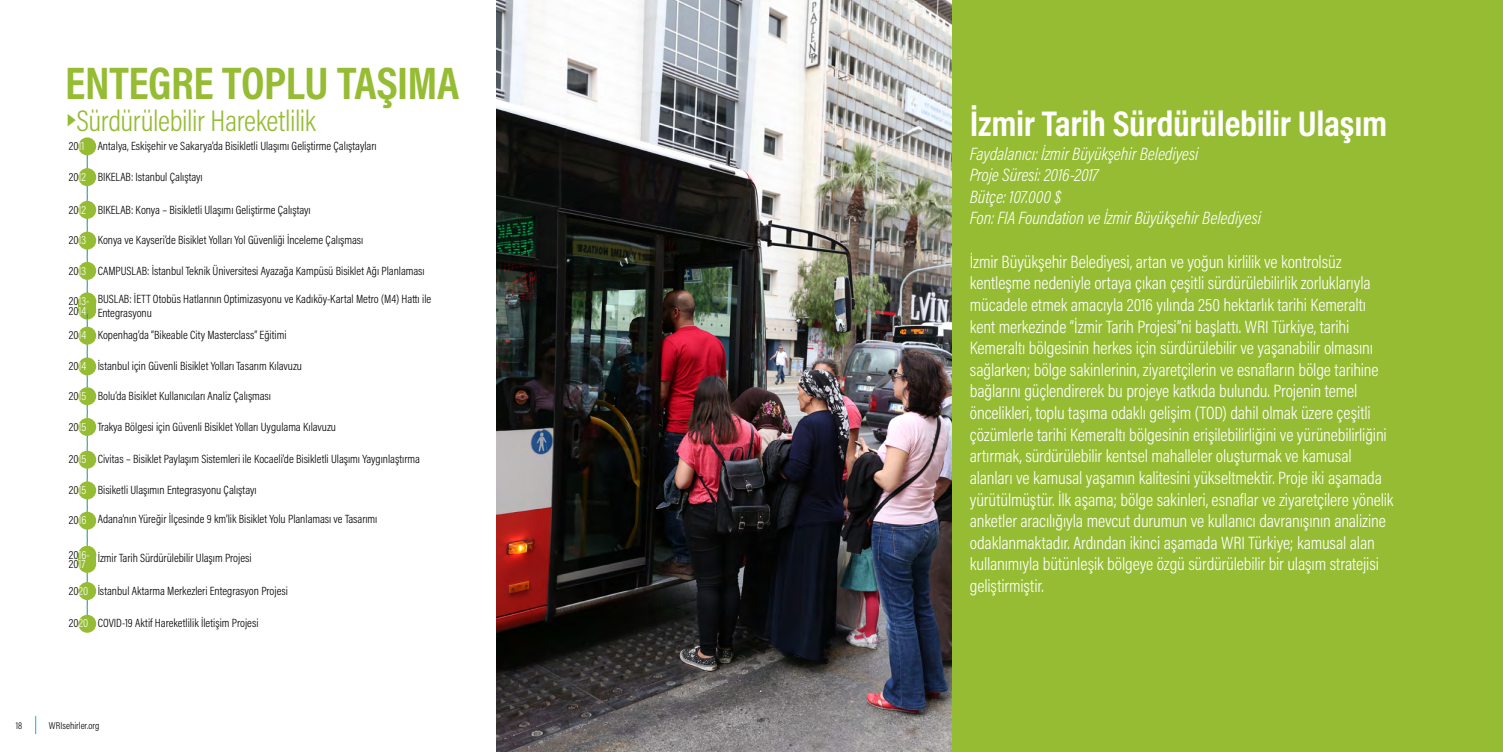
<style>
.page{position:relative;width:1503px;height:752px;background:#fff}
.page>*{position:absolute;margin:0;border:0;box-sizing:border-box;transform-origin:0 0}
.t1{font:700 46px "Acumin Pro Cond";letter-spacing:-.01em;color:#96bc33}
.t2{font:700 36px "Acumin Pro Cond";letter-spacing:-.01em;color:#fff}
.t3{font:300 30px "Acumin Pro Cond";letter-spacing:-.015em;color:#96bc33}
.t4{font:300 18px/21.6px "Acumin Pro Cond";letter-spacing:-.005em;color:#fff}
.t5{font:italic 300 18px/21.6px "Acumin Pro Cond";letter-spacing:-.005em;color:#fff}
.t6{font:300 12px/14.4px "Acumin Pro Cond";color:#000}
.t7{font:300 12px/9.4px "Acumin Pro Cond";color:#fff}
.t8{font:300 10px "Acumin Pro Cond";letter-spacing:.005em;color:#000}
.s1{color:#fff}
.s2{color:#000}
</style>
<div class="page">
<svg style="left:35px;top:716px;width:1px;height:17px"></svg>
<img style="left:496px;top:0;width:456px;height:751px">
<div style="left:952px;top:0;width:550px;height:751px;background:#96bc33"></div>
<svg style="left:68px;top:114px;width:8px;height:12px"></svg>
<div style="left:78px;top:301px;width:18px;height:9px;background:#96bc33"></div>
<div style="left:78px;top:301px;width:18px;height:18px;background:#96bc33;border-radius:50%"></div>
<svg style="left:87px;top:155px;width:1px;height:459px"></svg>
<div style="left:78px;top:137px;width:18px;height:18px;background:#96bc33;border-radius:50%"></div>
<div style="left:78px;top:168px;width:18px;height:18px;background:#96bc33;border-radius:50%"></div>
<div style="left:78px;top:201px;width:18px;height:18px;background:#96bc33;border-radius:50%"></div>
<div style="left:78px;top:231px;width:18px;height:18px;background:#96bc33;border-radius:50%"></div>
<div style="left:78px;top:262px;width:18px;height:18px;background:#96bc33;border-radius:50%"></div>
<div style="left:78px;top:292px;width:18px;height:18px;background:#96bc33;border-radius:50%"></div>
<div style="left:78px;top:326px;width:18px;height:18px;background:#96bc33;border-radius:50%"></div>
<div style="left:78px;top:357px;width:18px;height:18px;background:#96bc33;border-radius:50%"></div>
<div style="left:78px;top:387px;width:18px;height:18px;background:#96bc33;border-radius:50%"></div>
<div style="left:78px;top:418px;width:18px;height:17px;background:#96bc33;border-radius:50%"></div>
<div style="left:78px;top:450px;width:18px;height:18px;background:#96bc33;border-radius:50%"></div>
<div style="left:78px;top:481px;width:18px;height:18px;background:#96bc33;border-radius:50%"></div>
<div style="left:78px;top:511px;width:18px;height:18px;background:#96bc33;border-radius:50%"></div>
<div style="left:78px;top:581px;width:18px;height:18px;background:#96bc33;border-radius:50%"></div>
<div style="left:78px;top:614px;width:18px;height:18px;background:#96bc33;border-radius:50%"></div>
<div style="left:78px;top:554px;width:18px;height:9px;background:#96bc33"></div>
<div style="left:78px;top:545px;width:18px;height:18px;background:#96bc33;border-radius:50%"></div>
<div style="left:78px;top:554px;width:18px;height:18px;background:#96bc33;border-radius:50%"></div>
<h1 class="t1" style="left:65px;top:53px;width:396px">ENTEGRE TOPLU TAŞIMA</h1>
<h3 class="t3" style="left:76px;top:102px;width:241px">Sürdürülebilir Hareketlilik</h3>
<p class="t6" style="left:69px;top:138px;width:309px">20<span class="s1">11</span> Antalya, Eskişehir ve Sakarya’da Bisikletli Ulaşımı Geliştirme Çalıştayları</p>
<p class="t6" style="left:69px;top:169px;width:135px">20<span class="s1">12</span> BIKELAB: Istanbul Çalıştayı</p>
<p class="t6" style="left:69px;top:202px;width:243px">20<span class="s1">12</span> BIKELAB: Konya – Bisikletli Ulaşımı Geliştirme Çalıştayı</p>
<p class="t6" style="left:69px;top:232px;width:296px">20<span class="s1">13</span> Konya ve Kayseri’de Bisiklet Yolları Yol Güvenliği İnceleme Çalışması</p>
<p class="t6" style="left:69px;top:263px;width:357px">20<span class="s1">13</span> CAMPUSLAB: İstanbul Teknik Üniversitesi Ayazağa Kampüsü Bisiklet Ağı Planlaması</p>
<p class="t7" style="left:69px;top:296px;width:22px"><span class="s2">20</span>13-<br><span class="s2">20</span>14</p>
<p class="t6" style="left:98px;top:291px;width:335px">BUSLAB: İETT Otobüs Hatlarının Optimizasyonu ve Kadıköy-Kartal Metro (M4) Hattı ile<br>Entegrasyonu</p>
<p class="t6" style="left:69px;top:327px;width:219px">20<span class="s1">14</span> Kopenhag’da “Bikeable City Masterclass” Eğitimi</p>
<p class="t6" style="left:69px;top:358px;width:235px">20<span class="s1">14</span> İstanbul için Güvenli Bisiklet Yolları Tasarım Kılavuzu</p>
<p class="t6" style="left:69px;top:388px;width:204px">20<span class="s1">15</span> Bolu’da Bisiklet Kullanıcıları Analiz Çalışması</p>
<p class="t6" style="left:69px;top:419px;width:269px">20<span class="s1">15</span> Trakya Bölgesi için Güvenli Bisiklet Yolları Uygulama Kılavuzu</p>
<p class="t6" style="left:69px;top:451px;width:352px">20<span class="s1">15</span> Civitas – Bisiklet Paylaşım Sistemleri ile Kocaeli’de Bisikletli Ulaşımı Yaygınlaştırma</p>
<p class="t6" style="left:69px;top:482px;width:189px">20<span class="s1">15</span> Bisiketli Ulaşımın Entegrasyonu Çalıştayı</p>
<p class="t6" style="left:69px;top:511px;width:310px">20<span class="s1">16</span> Adana’nın Yüreğir İlçesinde 9 km’lik Bisiklet Yolu Planlaması ve Tasarımı</p>
<p class="t7" style="left:69px;top:549px;width:22px"><span class="s2">20</span>16-<br><span class="s2">20</span>17</p>
<p class="t6" style="left:98px;top:550px;width:155px">İzmir Tarih Sürdürülebilir Ulaşım Projesi</p>
<p class="t6" style="left:69px;top:583px;width:221px">20<span class="s1">20</span> İstanbul Aktarma Merkezleri Entegrasyon Projesi</p>
<p class="t6" style="left:69px;top:615px;width:191px">20<span class="s1">20</span> COVID-19 Aktif Hareketlilik İletişim Projesi</p>
<p class="t8" style="left:16px;top:718px;width:8px">18</p>
<p class="t8" style="left:49px;top:718px;width:52px">WRIsehirler.org</p>
<h2 class="t2" style="left:969px;top:100px;width:419px">İzmir Tarih Sürdürülebilir Ulaşım</h2>
<p class="t5" style="left:969px;top:142px;width:293px">Faydalanıcı: İzmir Büyükşehir Belediyesi<br>Proje Süresi: 2016-2017<br>Bütçe: 107.000 $<br>Fon: FIA Foundation ve İzmir Büyükşehir Belediyesi</p>
<p class="t4" style="left:969px;top:250px;width:425px">İzmir Büyükşehir Belediyesi, artan ve yoğun kirlilik ve kontrolsüz kentleşme nedeniyle ortaya çıkan çeşitli sürdürülebilirlik zorluklarıyla mücadele etmek amacıyla 2016 yılında 250 hektarlık tarihi Kemeraltı kent merkezinde “İzmir Tarih Projesi”ni başlattı. WRI Türkiye, tarihi Kemeraltı bölgesinin herkes için sürdürülebilir ve yaşanabilir olmasını sağlarken; bölge sakinlerinin, ziyaretçilerin ve esnafların bölge tarihine bağlarını güçlendirerek bu projeye katkıda bulundu. Projenin temel öncelikleri, toplu taşıma odaklı gelişim (TOD) dahil olmak üzere çeşitli çözümlerle tarihi Kemeraltı bölgesinin erişilebilirliğini ve yürünebilirliğini artırmak, sürdürülebilir kentsel mahalleler oluşturmak ve kamusal alanları ve kamusal yaşamın kalitesini yükseltmektir. Proje iki aşamada yürütülmüştür. İlk aşama; bölge sakinleri, esnaflar ve ziyaretçilere yönelik anketler aracılığıyla mevcut durumun ve kullanıcı davranışının analizine odaklanmaktadır. Ardından ikinci aşamada WRI Türkiye; kamusal alan kullanımıyla bütünleşik bölgeye özgü sürdürülebilir bir ulaşım stratejisi geliştirmiştir.</p>
</div>
